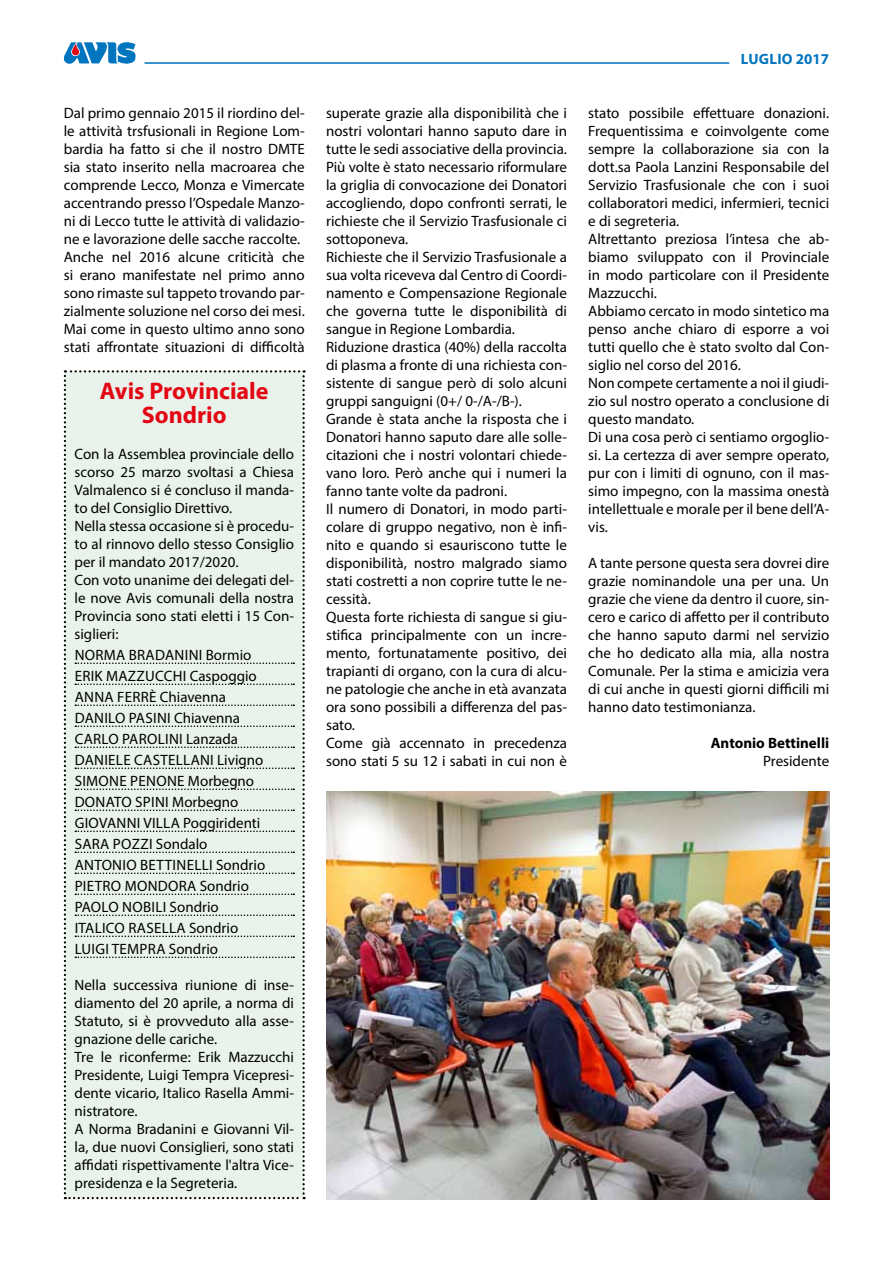
<style>
.page{position:relative;width:893px;height:1263px;background:#fff}
.page>*{position:absolute;margin:0;border:0;box-sizing:border-box;transform-origin:0 0}
.t1{font:700 24px/24.3px "Myriad Pro";color:#e30613;text-align:center}
.t2{font:15px/18px "Myriad Pro";color:#000}
.t3{font:700 15px "Myriad Pro";color:#000}
.t4{font:700 15px "Myriad Pro";color:#0075bf}
</style>
<div class="page">
<img style="left:326px;top:792px;width:503px;height:407px">
<div style="left:64px;top:370px;width:241px;height:829px;background:#eaf3eb"></div>
<svg style="left:63px;top:42px;width:73px;height:22px"></svg>
<hr style="left:145px;top:62px;width:584px;height:2px;background:#0075bf">
<p class="t4" style="left:741px;top:49px;width:90px">luglio 2017</p>
<p class="t2" style="left:64px;top:103px;width:243px">Dal primo gennaio 2015 il riordino del&shy;le attività trsfusionali in Regione Lom&shy;bardia ha fatto si che il nostro DMTE sia stato inserito nella macroarea che comprende Lecco, Monza e Vimercate accentrando presso l’Ospedale Manzo&shy;ni di Lecco tutte le attività di validazio&shy;ne e lavorazione delle sacche raccolte.<br>Anche nel 2016 alcune criticità che si erano manifestate nel primo anno sono rimaste sul tappeto trovando par&shy;zialmente soluzione nel corso dei mesi.<br>Mai come in questo ultimo anno sono stati affrontate situazioni di difficoltà</p>
<p class="t2" style="left:326px;top:103px;width:243px">superate grazie alla disponibilità che i nostri volontari hanno saputo dare in tutte le sedi associative della provincia.<br>Più volte è stato necessario riformulare la griglia di convocazione dei Donatori accogliendo, dopo confronti serrati, le richieste che il Servizio Trasfusionale ci sottoponeva.<br>Richieste che il Servizio Trasfusionale a sua volta riceveva dal Centro di Coordi&shy;namento e Compensazione Regionale che governa tutte le disponibilità di sangue in Regione Lombardia.<br>Riduzione drastica (40%) della raccolta di plasma a fronte di una richiesta con&shy;sistente di sangue però di solo alcuni gruppi sanguigni (0+/ 0-/A-/B-).<br>Grande è stata anche la risposta che i Donatori hanno saputo dare alle solle&shy;citazioni che i nostri volontari chiede&shy;vano loro. Però anche qui i numeri la fanno tante volte da padroni.<br>Il numero di Donatori, in modo parti&shy;colare di gruppo negativo, non è infi&shy;nito e quando si esauriscono tutte le disponibilità, nostro malgrado siamo stati costretti a non coprire tutte le ne&shy;cessità.<br>Questa forte richiesta di sangue si giu&shy;stifica principalmente con un incre&shy;mento, fortunatamente positivo, dei trapianti di organo, con la cura di alcu&shy;ne patologie che anche in età avanzata ora sono possibili a differenza del pas&shy;sato.<br>Come già accennato in precedenza sono stati 5 su 12 i sabati in cui non è</p>
<p class="t2" style="left:588px;top:103px;width:243px">stato possibile effettuare donazioni.<br>Frequentissima e coinvolgente come sempre la collaborazione sia con la dott.sa Paola Lanzini Responsabile del Servizio Trasfusionale che con i suoi collaboratori medici, infermieri, tecnici e di segreteria.<br>Altrettanto preziosa l’intesa che ab&shy;biamo sviluppato con il Provinciale in modo particolare con il Presidente Mazzucchi.<br>Abbiamo cercato in modo sintetico ma penso anche chiaro di esporre a voi tutti quello che è stato svolto dal Con&shy;siglio nel corso del 2016.<br>Non compete certamente a noi il giudi&shy;zio sul nostro operato a conclusione di questo mandato.<br>Di una cosa però ci sentiamo orgoglio&shy;si. La certezza di aver sempre operato, pur con i limiti di ognuno, con il mas&shy;simo impegno, con la massima onestà intellettuale e morale per il bene dell’A&shy;vis.</p>
<h1 class="t1" style="left:100px;top:378px;width:170px">Avis Provinciale<br>Sondrio</h1>
<p class="t2" style="left:75px;top:445px;width:221px">Con la Assemblea provinciale dello scorso 25 marzo svoltasi a Chiesa<br>Valmalenco si é concluso il manda&shy;to del Consiglio Direttivo.<br>Nella stessa occasione si è procedu&shy;to al rinnovo dello stesso Consiglio per il mandato 2017/2020.<br>Con voto unanime dei delegati del&shy;le nove Avis comunali della nostra<br>Provincia sono stati eletti i 15 Con&shy;siglieri:</p>
<p class="t2" style="left:75px;top:646px;width:22px">Norma</p>
<p class="t2" style="left:129px;top:646px;width:18px">Bradanini</p>
<p class="t2" style="left:206px;top:646px;width:47px">Bormio</p>
<p class="t2" style="left:75px;top:667px;width:80px">Eri k Mazzucchi</p>
<p class="t2" style="left:190px;top:667px;width:68px">Caspoggio</p>
<p class="t2" style="left:75px;top:688px;width:20px">Anna</p>
<p class="t2" style="left:117px;top:688px;width:17px">Ferrè</p>
<p class="t2" style="left:160px;top:688px;width:68px">Chiavenna</p>
<p class="t2" style="left:75px;top:709px;width:20px">Danilo</p>
<p class="t2" style="left:129px;top:709px;width:15px">Pasini</p>
<p class="t2" style="left:174px;top:709px;width:68px">Chiavenna</p>
<p class="t2" style="left:75px;top:730px;width:19px">Carlo</p>
<p class="t2" style="left:122px;top:730px;width:16px">Parolini</p>
<p class="t2" style="left:186px;top:730px;width:53px">Lanzada</p>
<p class="t2" style="left:75px;top:751px;width:19px">Daniele</p>
<p class="t2" style="left:134px;top:751px;width:18px">Castellani</p>
<p class="t2" style="left:217px;top:751px;width:48px">Livigno</p>
<p class="t2" style="left:75px;top:772px;width:18px">Simone</p>
<p class="t2" style="left:130px;top:772px;width:19px">Penone</p>
<p class="t2" style="left:188px;top:772px;width:68px">Morbegno</p>
<p class="t2" style="left:75px;top:793px;width:21px">Donato</p>
<p class="t2" style="left:135px;top:793px;width:15px">Spini</p>
<p class="t2" style="left:172px;top:793px;width:68px">Morbegno</p>
<p class="t2" style="left:75px;top:814px;width:19px">Giovanni</p>
<p class="t2" style="left:143px;top:814px;width:17px">Villa</p>
<p class="t2" style="left:183px;top:814px;width:79px">Poggiridenti</p>
<p class="t2" style="left:75px;top:835px;width:18px">Sara</p>
<p class="t2" style="left:113px;top:835px;width:96px">Pozzi Sondalo</p>
<p class="t2" style="left:75px;top:856px;width:19px">Antonio</p>
<p class="t2" style="left:140px;top:856px;width:17px">Bettinelli</p>
<p class="t2" style="left:216px;top:856px;width:51px">Sondrio</p>
<p class="t2" style="left:75px;top:877px;width:17px">Pietro</p>
<p class="t2" style="left:125px;top:877px;width:24px">Mondora</p>
<p class="t2" style="left:200px;top:877px;width:51px">Sondrio</p>
<p class="t2" style="left:75px;top:898px;width:18px">Paolo</p>
<p class="t2" style="left:122px;top:898px;width:18px">Nobili</p>
<p class="t2" style="left:170px;top:898px;width:51px">Sondrio</p>
<p class="t2" style="left:75px;top:919px;width:13px">Italico</p>
<p class="t2" style="left:128px;top:919px;width:18px">Rasella</p>
<p class="t2" style="left:189px;top:919px;width:51px">Sondrio</p>
<p class="t2" style="left:75px;top:940px;width:15px">Luigi</p>
<p class="t2" style="left:112px;top:940px;width:18px">Tempra</p>
<p class="t2" style="left:169px;top:940px;width:51px">Sondrio</p>
<p class="t2" style="left:75px;top:976px;width:221px">Nella successiva riunione di inse&shy;diamento del 20 aprile, a norma di<br>Statuto, si è provveduto alla asse&shy;gnazione delle cariche.<br>Tre le riconferme: Erik Mazzucchi<br>Presidente, Luigi Tempra Vicepresi&shy;dente vicario, Italico Rasella Ammi&shy;nistratore.<br>A Norma Bradanini e Giovanni Vil&shy;la, due nuovi Consiglieri, sono stati affidati rispettivamente l'altra Vice&shy;presidenza e la Segreteria.</p>
<p class="t2" style="left:588px;top:553px;width:242px;text-align:justify">A tante persone questa sera dovrei dire grazie nominandole una per una. Un grazie che viene da dentro il cuore, sin&shy;cero e carico di affetto per il contributo che hanno saputo darmi nel servizio che ho dedicato alla mia, alla nostra Comunale. Per la stima e amicizia vera di cui anche in questi giorni difficili mi hanno dato testimonianza.</p>
<p class="t3" style="left:711px;top:733px;width:120px">Antonio Bettinelli</p>
<p class="t2" style="left:763px;top:751px;width:68px">Presidente</p>
</div>
